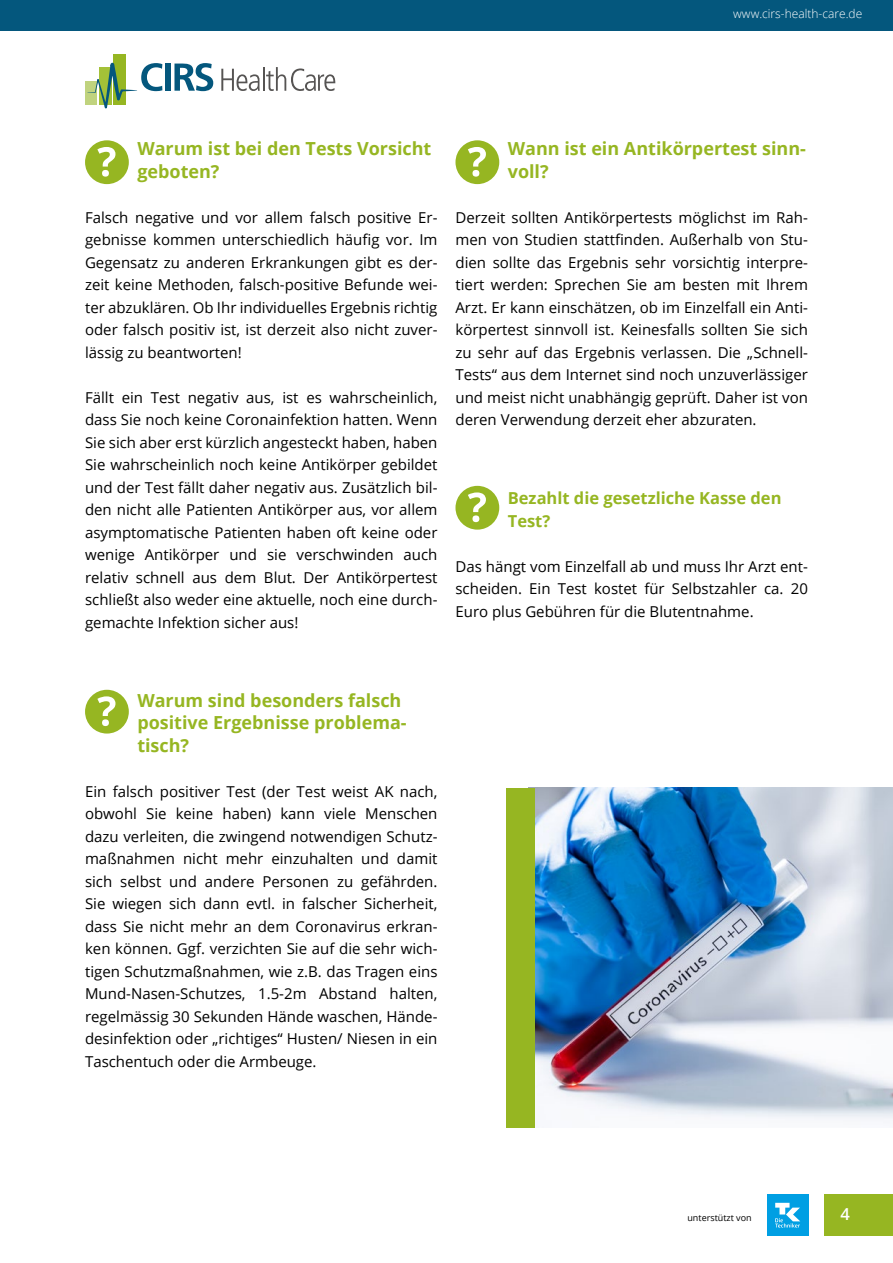
<style>
.page{position:relative;width:893px;height:1263px;background:#fff}
.page>*{position:absolute;margin:0;border:0;box-sizing:border-box;transform-origin:0 0}
.t1{font:700 18px/22.5px "Open Sans";color:#96b622}
.t2{font:700 16.5px/22.5px "Open Sans";color:#96b622}
.t3{font:600 16.5px "Open Sans";color:#fff}
.t4{font:15px/22.5px "Open Sans";color:#000;text-align:justify}
.t5{font:300 12px "Open Sans";color:#fff}
.t6{font:9px "Open Sans";color:#000}
</style>
<div class="page">
<div style="left:824px;top:1194px;width:69px;height:42px;background:#96b622"></div>
<div style="left:165px;top:64px;width:6px;height:27px;background:#04577d"></div>
<svg style="left:174px;top:63px;width:39px;height:28px"></svg>
<svg style="left:221px;top:67px;width:114px;height:24px"></svg>
<div style="left:85px;top:81px;width:11px;height:24px;background:#c0d37e"></div>
<div style="left:114px;top:54px;width:12px;height:51px;background:#96b622"></div>
<svg style="left:87px;top:63px;width:75px;height:45px"></svg>
<div style="left:0;top:0;width:893px;height:30px;background:#04577d"></div>
<div style="left:767px;top:1194px;width:41px;height:42px;background:#009fe3"></div>
<svg style="left:775px;top:1203px;width:25px;height:24px"></svg>
<div style="left:85px;top:140px;width:44px;height:44px;background:#96b622;border-radius:50%"></div>
<svg style="left:97px;top:147px;width:18px;height:30px"></svg>
<div style="left:455px;top:140px;width:44px;height:44px;background:#96b622;border-radius:50%"></div>
<svg style="left:468px;top:147px;width:18px;height:30px"></svg>
<div style="left:455px;top:486px;width:44px;height:44px;background:#96b622;border-radius:50%"></div>
<svg style="left:468px;top:492px;width:18px;height:30px"></svg>
<div style="left:85px;top:690px;width:44px;height:43px;background:#96b622;border-radius:50%"></div>
<svg style="left:97px;top:696px;width:18px;height:30px"></svg>
<img style="left:535px;top:788px;width:358px;height:332px">
<div style="left:507px;top:788px;width:28px;height:339px;background:#96b622"></div>
<p class="t5" style="left:733px;top:6px;width:131px">www.cirs-health-care.de</p>
<p class="t1" style="left:137px;top:137px;width:296px">Warum ist bei den Tests Vorsicht geboten?</p>
<p class="t4" style="left:85px;top:206px;width:354px">Falsch negative und vor allem falsch positive Er&shy;gebnisse kommen unterschiedlich häufig vor. Im Gegensatz zu anderen Erkrankungen gibt es der&shy;zeit keine Methoden, falsch-positive Befunde wei&shy;ter abzuklären. Ob Ihr individuelles Ergebnis richtig oder falsch positiv ist, ist derzeit also nicht zuver&shy;lässig zu beantworten!</p>
<p class="t4" style="left:85px;top:386px;width:354px">Fällt ein Test negativ aus, ist es wahrscheinlich, dass Sie noch keine Coronainfektion hatten. Wenn Sie sich aber erst kürzlich angesteckt haben, haben Sie wahrscheinlich noch keine Antikörper gebildet und der Test fällt daher negativ aus. Zusätzlich bil&shy;den nicht alle Patienten Antikörper aus, vor allem asymptomatische Patienten haben oft keine oder wenige Antikörper und sie verschwinden auch relativ schnell aus dem Blut. Der Antikörpertest schließt also weder eine aktuelle, noch eine durch&shy;gemachte Infektion sicher aus!</p>
<p class="t1" style="left:508px;top:137px;width:300px">Wann ist ein Antikörpertest sinn&shy;voll?</p>
<p class="t4" style="left:455px;top:206px;width:354px">Derzeit sollten Antikörpertests möglichst im Rah&shy;men von Studien stattfinden. Außerhalb von Stu&shy;dien sollte das Ergebnis sehr vorsichtig interpre&shy;tiert werden: Sprechen Sie am besten mit Ihrem Arzt. Er kann einschätzen, ob im Einzelfall ein Anti&shy;körpertest sinnvoll ist. Keinesfalls sollten Sie sich zu sehr auf das Ergebnis verlassen. Die „Schnell-Tests“ aus dem Internet sind noch unzuverlässiger und meist nicht unabhängig geprüft. Daher ist von deren Verwendung derzeit eher abzuraten.</p>
<p class="t2" style="left:508px;top:486px;width:275px">Bezahlt die gesetzliche Kasse den<br>Test?</p>
<p class="t4" style="left:455px;top:554px;width:354px">Das hängt vom Einzelfall ab und muss Ihr Arzt ent&shy;scheiden. Ein Test kostet für Selbstzahler ca. 20<br>Euro plus Gebühren für die Blutentnahme.</p>
<p class="t1" style="left:137px;top:688px;width:271px">Warum sind besonders falsch positive Ergebnisse problema&shy;tisch?</p>
<p class="t4" style="left:85px;top:779px;width:354px">Ein falsch positiver Test (der Test weist AK nach, obwohl Sie keine haben) kann viele Menschen dazu verleiten, die zwingend notwendigen Schutz&shy;maßnahmen nicht mehr einzuhalten und damit sich selbst und andere Personen zu gefährden.<br>Sie wiegen sich dann evtl. in falscher Sicherheit, dass Sie nicht mehr an dem Coronavirus erkran&shy;ken können. Ggf. verzichten Sie auf die sehr wich&shy;tigen Schutzmaßnahmen, wie z.B. das Tragen eins Mund-Nasen-Schutzes, 1.5-2m Abstand halten, regelmässig 30 Sekunden Hände waschen, Hände&shy;desinfektion oder „richtiges“ Husten/ Niesen in ein Taschentuch oder die Armbeuge.</p>
<p class="t6" style="left:687px;top:1211px;width:66px">unterstützt von</p>
<p class="t3" style="left:841px;top:1203px;width:11px">4</p>
</div>
